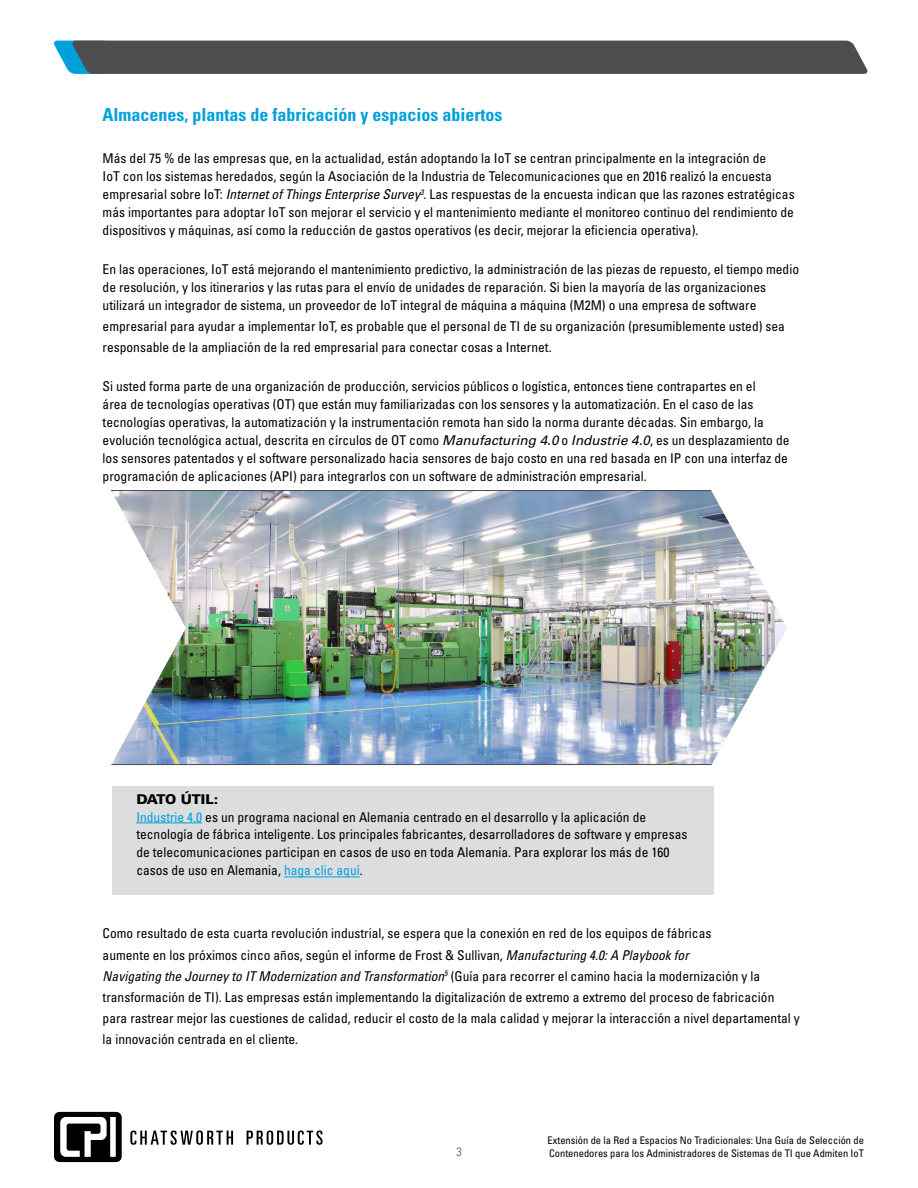
<style>
.page{position:relative;width:918px;height:1188px;background:#fff}
.page>*{position:absolute;margin:0;border:0;box-sizing:border-box;transform-origin:0 0}
.t1{font:700 condensed 18px "Univers LT Std";color:#00a0dd}
.t2{font:condensed 13.5px/18px "Univers LT Std";color:#000}
.t3{font:300 condensed 12px "Univers LT Std";color:#4d4d4f}
.t4{font:condensed 10.5px/12.6px "Univers LT Std";color:#000}
.s1{font-style:italic}
.s2{font-style:italic;font-stretch:normal}
.s3{font-weight:900;font-stretch:normal}
.s4{color:#00a0dd}
</style>
<div class="page">
<svg style="left:54px;top:41px;width:814px;height:33px;background:#4f5255"></svg>
<svg style="left:54px;top:1112px;width:68px;height:50px"></svg>
<svg style="left:130px;top:1131px;width:103px;height:14px"></svg>
<svg style="left:247px;top:1131px;width:76px;height:14px"></svg>
<img style="left:187px;top:492px;width:500px;height:271px">
<img style="left:687px;top:490px;width:97px;height:134px">
<img style="left:687px;top:624px;width:100px;height:271px">
<img style="left:110px;top:490px;width:77px;height:275px">
<div style="left:112px;top:786px;width:602px;height:108px;background:#dcddde"></div>
<hr style="left:136px;top:823px;width:66px;height:1px;background:#00a0dd">
<hr style="left:284px;top:877px;width:76px;height:1px;background:#00a0dd">
<h1 class="t1" style="left:103px;top:104px;width:401px">Almacenes, plantas de fabricación y espacios abiertos</h1>
<p class="t2" style="left:103px;top:149px;width:694px">Más del 75 % de las empresas que, en la actualidad, están adoptando la IoT se centran principalmente en la integración de<br>IoT con los sistemas heredados, según la Asociación de la Industria de Telecomunicaciones que en 2016 realizó la encuesta empresarial sobre IoT: <span class="s1">Internet of Things Enterprise Survey</span><sup>3</sup>. Las respuestas de la encuesta indican que las razones estratégicas más importantes para adoptar IoT son mejorar el servicio y el mantenimiento mediante el monitoreo continuo del rendimiento de dispositivos y máquinas, así como la reducción de gastos operativos (es decir, mejorar la eficiencia operativa).</p>
<p class="t2" style="left:103px;top:260px;width:698px">En las operaciones, IoT está mejorando el mantenimiento predictivo, la administración de las piezas de repuesto, el tiempo medio de resolución, y los itinerarios y las rutas para el envío de unidades de reparación. Si bien la mayoría de las organizaciones utilizará un integrador de sistema, un proveedor de IoT integral de máquina a máquina (M2M) o una empresa de software</p>
<p class="t2" style="left:103px;top:316px;width:684px;line-height:21px">empresarial para ayudar a implementar IoT, es probable que el personal de TI de su organización (presumiblemente usted) sea responsable de la ampliación de la red empresarial para conectar cosas a Internet.</p>
<p class="t2" style="left:103px;top:377px;width:688px">Si usted forma parte de una organización de producción, servicios públicos o logística, entonces tiene contrapartes en el<br>área de tecnologías operativas (OT) que están muy familiarizadas con los sensores y la automatización. En el caso de las tecnologías operativas, la automatización y la instrumentación remota han sido la norma durante décadas. Sin embargo, la evolución tecnológica actual, descrita en círculos de OT como <span class="s2">Manufacturing 4.0</span> o <span class="s2">Industrie 4.0</span>, es un desplazamiento de los sensores patentados y el software personalizado hacia sensores de bajo costo en una red basada en IP con una interfaz de programación de aplicaciones (API) para integrarlos con un software de administración empresarial.</p>
<p class="t2" style="left:136px;top:790px;width:553px"><span class="s3">DATO ÚTIL:<br></span><span class="s4">Industrie 4.0</span> es un programa nacional en Alemania centrado en el desarrollo y la aplicación de tecnología de fábrica inteligente. Los principales fabricantes, desarrolladores de software y empresas de telecomunicaciones participan en casos de uso en toda Alemania. Para explorar los más de 160 casos de uso en Alemania, <span class="s4">haga clic aquí</span>.</p>
<p class="t2" style="left:103px;top:923px;width:699px;line-height:21px">Como resultado de esta cuarta revolución industrial, se espera que la conexión en red de los equipos de fábricas<br>aumente en los próximos cinco años, según el informe de Frost &amp; Sullivan, <span class="s1">Manufacturing 4.0: A Playbook for<br>Navigating the Journey to IT Modernization and Transformation</span><sup>5</sup> (Guía para recorrer el camino hacia la modernización y la transformación de TI). Las empresas están implementando la digitalización de extremo a extremo del proceso de fabricación para rastrear mejor las cuestiones de calidad, reducir el costo de la mala calidad y mejorar la interacción a nivel departamental y la innovación centrada en el cliente.</p>
<p class="t3" style="left:456px;top:1144px;width:7px">3</p>
<p class="t4" style="left:548px;top:1134px;width:318px">Extensión de la Red a Espacios No Tradicionales: Una Guía de Selección de<br>Contenedores para los Administradores de Sistemas de TI que Admiten IoT</p>
</div>
